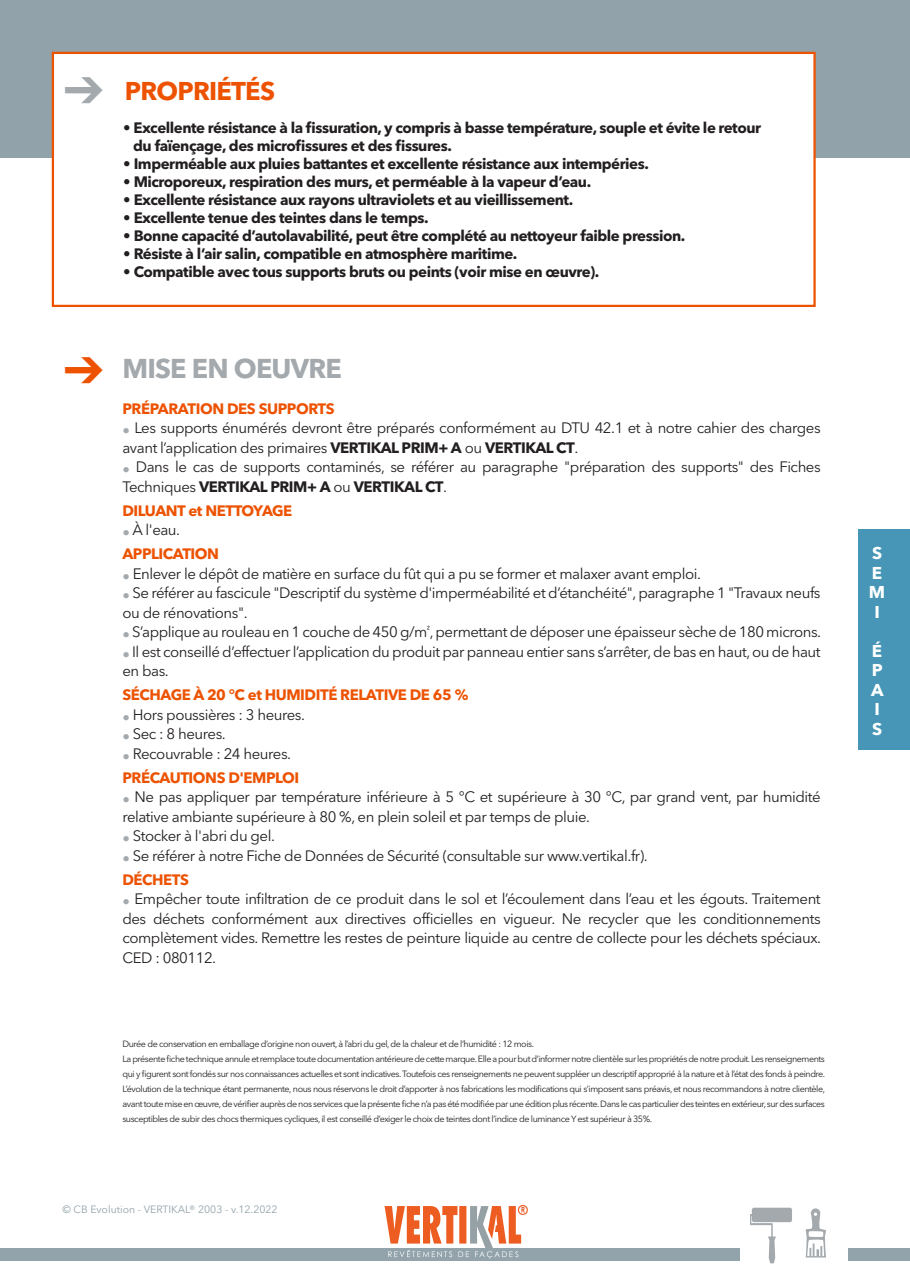
<style>
.page{position:relative;width:910px;height:1280px;background:#fff}
.page>*{position:absolute;margin:0;border:0;box-sizing:border-box;transform-origin:0 0}
.t1{font:700 27px "Avenir Next LT Pro";letter-spacing:-.03em;color:#a3a9ad}
.t2{font:700 25.5px "Avenir Next LT Pro";letter-spacing:-.03em;color:#ed5200}
.t3{font:700 17.1px/19.5px "Avenir Next";color:#fff;text-align:center}
.t4{font:15px/19.5px "Avenir Next LT Pro";letter-spacing:-.03em;color:#231f20}
.t5{font:700 15px "Avenir Next LT Pro";letter-spacing:-.03em;color:#231f20}
.t6{font:700 15px "Avenir Next LT Pro";letter-spacing:-.03em;color:#ed5200}
.t7{font:10.5px "Avenir Next LT Pro";color:#93a3ab}
.t8{font:9px/15px "Avenir Next LT Pro";letter-spacing:-.05em;color:#231f20;text-align:justify}
.s1{font-weight:700;color:#a3a9ad}
.s2{font-weight:700}
</style>
<div class="page">
<div style="left:0;top:1248px;width:910px;height:12px;background:#93a3ab"></div>
<div style="left:0;top:0;width:910px;height:157px;background:#92a2ab"></div>
<svg style="left:385px;top:1205px;width:143px;height:53px"></svg>
<div style="left:858px;top:530px;width:51px;height:220px;background:#4796b7"></div>
<div style="left:785px;top:1208px;width:62px;height:55px;background:#fff"></div>
<div style="left:804px;top:1208px;width:24px;height:51px;background:linear-gradient(to bottom,#fff,#fff)"></div>
<svg style="left:805px;top:1208px;width:21px;height:49px"></svg>
<div style="left:740px;top:1208px;width:62px;height:55px;background:#fff"></div>
<svg style="left:750px;top:1208px;width:42px;height:55px"></svg>
<div style="left:52px;top:52px;width:764px;height:255px;background:#fff;border:2px solid #ed5200"></div>
<p class="t2" style="left:125px;top:75px;width:152px">PROPRIÉTÉS</p>
<p class="t5" style="left:123px;top:118px;width:639px">• Excellente résistance à la fissuration, y compris à basse température, souple et évite le retour</p>
<p class="t5" style="left:133px;top:136px;width:320px">du faïençage, des microfissures et des fissures.</p>
<p class="t5" style="left:123px;top:154px;width:527px">• Imperméable aux pluies battantes et excellente résistance aux intempéries.</p>
<p class="t5" style="left:123px;top:172px;width:469px">• Microporeux, respiration des murs, et perméable à la vapeur d’eau.</p>
<p class="t5" style="left:123px;top:190px;width:451px">• Excellente résistance aux rayons ultraviolets et au vieillissement.</p>
<p class="t5" style="left:123px;top:208px;width:307px">• Excellente tenue des teintes dans le temps.</p>
<p class="t5" style="left:123px;top:226px;width:563px">• Bonne capacité d’autolavabilité, peut être complété au nettoyeur faible pression.</p>
<p class="t5" style="left:123px;top:244px;width:396px">• Résiste à l’air salin, compatible en atmosphère maritime.</p>
<p class="t5" style="left:123px;top:262px;width:478px">• Compatible avec tous supports bruts ou peints (voir mise en œuvre).</p>
<p class="t1" style="left:122px;top:352px;width:221px">MISE EN OEUVRE</p>
<p class="t6" style="left:122px;top:399px;width:214px">PRÉPARATION DES SUPPORTS</p>
<p class="t4" style="left:122px;top:418px;width:700px"><span class="s1">•</span> Les supports énumérés devront être préparés conformément au DTU 42.1 et à notre cahier des charges avant l’application des primaires <span class="s2">VERTIKAL PRIM+ A</span> ou <span class="s2">VERTIKAL CT</span>.</p>
<p class="t4" style="left:122px;top:457px;width:700px"><span class="s1">•</span> Dans le cas de supports contaminés, se référer au paragraphe "préparation des supports" des Fiches<br>Techniques <span class="s2">VERTIKAL PRIM+ A</span> ou <span class="s2">VERTIKAL CT</span>.</p>
<p class="t6" style="left:122px;top:501px;width:171px">DILUANT et NETTOYAGE</p>
<p class="t4" style="left:122px;top:520px;width:59px"><span class="s1">•</span> À l'eau.</p>
<p class="t6" style="left:122px;top:545px;width:98px">APPLICATION</p>
<p class="t4" style="left:122px;top:564px;width:580px"><span class="s1">•</span> Enlever le dépôt de matière en surface du fût qui a pu se former et malaxer avant emploi.</p>
<p class="t4" style="left:122px;top:583px;width:700px"><span class="s1">•</span> Se référer au fascicule "Descriptif du système d'imperméabilité et d’étanchéité", paragraphe 1 "Travaux neufs ou de rénovations".</p>
<p class="t4" style="left:122px;top:622px;width:700px"><span class="s1">•</span> S’applique au rouleau en 1 couche de 450 g/m<sup>²</sup>, permettant de déposer une épaisseur sèche de 180 microns.</p>
<p class="t4" style="left:122px;top:642px;width:700px"><span class="s1">•</span> Il est conseillé d’effectuer l’application du produit par panneau entier sans s’arrêter, de bas en haut, ou de haut en bas.</p>
<p class="t6" style="left:122px;top:686px;width:347px">SÉCHAGE À 20 °C et HUMIDITÉ RELATIVE DE 65 %</p>
<p class="t4" style="left:122px;top:705px;width:184px"><span class="s1">•</span> Hors poussières : 3 heures.</p>
<p class="t4" style="left:122px;top:724px;width:105px"><span class="s1">•</span> Sec : 8 heures.</p>
<p class="t4" style="left:122px;top:744px;width:170px"><span class="s1">•</span> Recouvrable : 24 heures.</p>
<p class="t6" style="left:122px;top:768px;width:178px">PRÉCAUTIONS D'EMPLOI</p>
<p class="t4" style="left:122px;top:787px;width:700px"><span class="s1">•</span> Ne pas appliquer par température inférieure à 5 °C et supérieure à 30 °C, par grand vent, par humidité relative ambiante supérieure à 80 %, en plein soleil et par temps de pluie.</p>
<p class="t4" style="left:122px;top:826px;width:154px"><span class="s1">•</span> Stocker à l'abri du gel.</p>
<p class="t4" style="left:122px;top:846px;width:527px"><span class="s1">•</span> Se référer à notre Fiche de Données de Sécurité (consultable sur www.vertikal.fr).</p>
<p class="t6" style="left:122px;top:870px;width:68px">DÉCHETS</p>
<p class="t4" style="left:122px;top:889px;width:700px;text-align:justify"><span class="s1">•</span> Empêcher toute infiltration de ce produit dans le sol et l’écoulement dans l’eau et les égouts. Traitement des déchets conformément aux directives officielles en vigueur. Ne recycler que les conditionnements complètement vides. Remettre les restes de peinture liquide au centre de collecte pour les déchets spéciaux.<br>CED : 080112.</p>
<p class="t8" style="left:122px;top:1036px;width:413px">Durée de conservation en emballage d’origine non ouvert, à l’abri du gel, de la chaleur et de l’humidité : 12 mois.</p>
<p class="t8" style="left:122px;top:1051px;width:704px">La présente fiche technique annule et remplace toute documentation antérieure de cette marque. Elle a pour but d’informer notre clientèle sur les propriétés de notre produit. Les renseignements qui y figurent sont fondés sur nos connaissances actuelles et sont indicatives. Toutefois ces renseignements ne peuvent suppléer un descriptif approprié à la nature et à l’état des fonds à peindre.<br>L’évolution de la technique étant permanente, nous nous réservons le droit d’apporter à nos fabrications les modifications qui s’imposent sans préavis, et nous recommandons à notre clientèle, avant toute mise en œuvre, de vérifier auprès de nos services que la présente fiche n’a pas été modifiée par une édition plus récente. Dans le cas particulier des teintes en extérieur, sur des surfaces susceptibles de subir des chocs thermiques cycliques, il est conseillé d’exiger le choix de teintes dont l’indice de luminance Y est supérieur à 35%.</p>
<p class="t7" style="left:63px;top:1203px;width:217px">© CB Evolution - VERTIKAL® 2003 - v.12.2022</p>
<p class="t3" style="left:869px;top:543px;width:18px">S<br>E<br>M<br>I</p>
<p class="t3" style="left:872px;top:641px;width:12px">É</p>
<p class="t3" style="left:871px;top:660px;width:14px;text-align:left">P<br>A<br>I<br>S</p>
</div>
